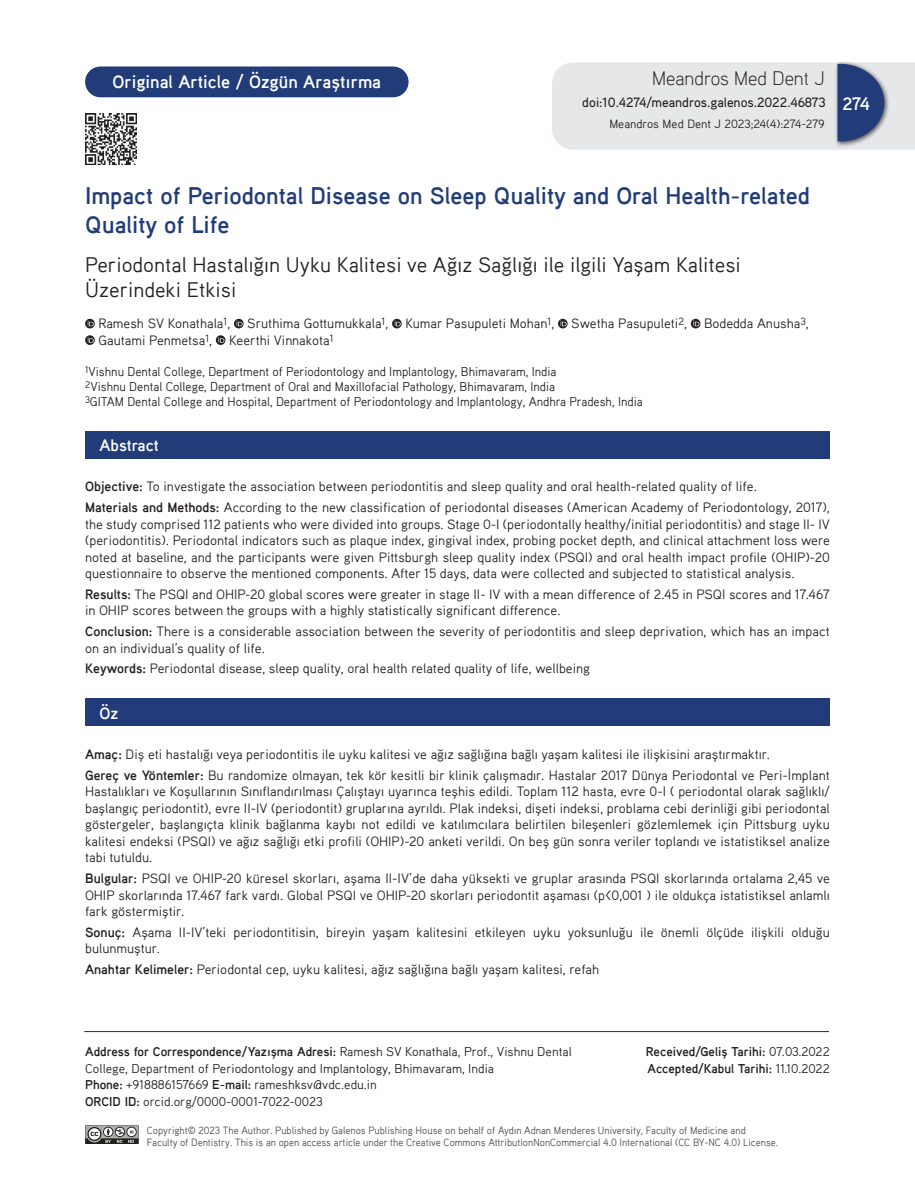
<style>
.page{position:relative;width:915px;height:1191px;background:#fff}
.page>*{position:absolute;margin:0;border:0;box-sizing:border-box;transform-origin:0 0}
._1__BASLIK{font:700 24px/28.8px "Aaux Pro";color:#213c78}
._2__BASLIK{font:21px/25.2px "Aaux Pro";color:#231f20}
.t1{font:300 19.5px "Aaux Pro";color:#231f20}
.t2{font:700 18px "Aaux Pro";color:#fff}
.ABSTRACT_BASLIK{font:700 16.5px "Aaux Pro";letter-spacing:-.005em;color:#fff}
.OZET{font:13.5px/16.5px "Aaux Pro";color:#231f20;text-align:justify}
.YAZARLAR{font:13.5px "Aaux Pro";color:#231f20}
.DOİ{font:500 13.5px "Aaux Pro";color:#231f20}
.KURUMLAR{font:12.75px "Aaux Pro";color:#231f20;scale:.96 1}
.YAZISMA{font:12.75px/16.5px "Aaux Pro";color:#231f20}
.GELİS_TARİHİ{font:700 12.75px/16.5px "Aaux Pro";color:#231f20}
.SAYFA_ARA{font:12px "Aaux Pro";color:#231f20}
.t3{font:10.5px/12px "Aaux Pro";color:#4b4c4d;scale:.95 1}
.s1{font-weight:700}
.s2{font-weight:400}
</style>
<div class="page">
<div style="left:834px;top:61px;width:56px;height:87px;background:#231f20;opacity:.75"></div>
<svg style="left:552px;top:63px;width:362px;height:87px;background:#d2d6dd"></svg>
<div style="left:85px;top:66px;width:323px;height:31px;background:#213c78;border-radius:15px"></div>
<svg style="left:85px;top:1125px;width:54px;height:19px"></svg>
<hr style="left:84px;top:1031px;width:744px;height:1px;background:#213c78">
<svg style="left:85px;top:319px;width:10px;height:9px"></svg>
<svg style="left:88px;top:320px;width:6px;height:6px"></svg>
<svg style="left:234px;top:319px;width:9px;height:9px"></svg>
<svg style="left:236px;top:320px;width:6px;height:6px"></svg>
<svg style="left:392px;top:319px;width:9px;height:9px"></svg>
<svg style="left:394px;top:320px;width:6px;height:6px"></svg>
<svg style="left:557px;top:319px;width:10px;height:9px"></svg>
<svg style="left:560px;top:320px;width:6px;height:6px"></svg>
<svg style="left:690px;top:319px;width:10px;height:9px"></svg>
<svg style="left:693px;top:320px;width:6px;height:6px"></svg>
<svg style="left:85px;top:335px;width:10px;height:10px"></svg>
<svg style="left:88px;top:337px;width:6px;height:6px"></svg>
<svg style="left:216px;top:335px;width:9px;height:10px"></svg>
<svg style="left:218px;top:337px;width:6px;height:6px"></svg>
<div style="left:85px;top:431px;width:744px;height:27px;background:#213c78"></div>
<div style="left:85px;top:699px;width:744px;height:27px;background:#213c78"></div>
<img style="left:85px;top:113px;width:51px;height:51px">
<h3 class="t2" style="left:112px;top:70px;width:270px">Original Article / Özgün Araştırma</h3>
<h3 class="t1" style="left:652px;top:66px;width:174px">Meandros Med Dent J</h3>
<p class="DOİ" style="left:582px;top:94px;width:245px">doi:10.4274/meandros.galenos.2022.46873</p>
<p class="SAYFA_ARA" style="left:609px;top:116px;width:217px">Meandros Med Dent J 2023;24(4):274-279</p>
<h3 class="t2" style="left:842px;top:92px;width:29px">274</h3>
<p class="_1__BASLIK" style="left:85px;top:181px;width:726px">Impact of Periodontal Disease on Sleep Quality and Oral Health-related<br>Quality of Life</p>
<p class="_2__BASLIK" style="left:85px;top:251px;width:657px">Periodontal Hastalığın Uyku Kalitesi ve Ağız Sağlığı ile ilgili Yaşam Kalitesi<br>Üzerindeki Etkisi</p>
<p class="YAZARLAR" style="left:98px;top:315px;width:133px">Ramesh SV Konathala<sup>1</sup>,</p>
<p class="YAZARLAR" style="left:247px;top:315px;width:143px">Sruthima Gottumukkala<sup>1</sup>,</p>
<p class="YAZARLAR" style="left:405px;top:315px;width:150px">Kumar Pasupuleti Mohan<sup>1</sup>,</p>
<p class="YAZARLAR" style="left:571px;top:315px;width:117px">Swetha Pasupuleti<sup>2</sup>,</p>
<p class="YAZARLAR" style="left:703px;top:315px;width:106px">Bodedda Anusha<sup>3</sup>,</p>
<p class="YAZARLAR" style="left:98px;top:332px;width:115px">Gautami Penmetsa<sup>1</sup>,</p>
<p class="YAZARLAR" style="left:229px;top:332px;width:106px">Keerthi Vinnakota<sup>1</sup></p>
<p class="KURUMLAR" style="left:85px;top:363px;width:492px"><sup>1</sup>Vishnu Dental College, Department of Periodontology and Implantology, Bhimavaram, India</p>
<p class="KURUMLAR" style="left:85px;top:378px;width:491px"><sup>2</sup>Vishnu Dental College, Department of Oral and Maxillofacial Pathology, Bhimavaram, India</p>
<p class="KURUMLAR" style="left:85px;top:394px;width:582px"><sup>3</sup>GITAM Dental College and Hospital, Department of Periodontology and Implantology, Andhra Pradesh, India</p>
<p class="ABSTRACT_BASLIK" style="left:99px;top:435px;width:61px">Abstract</p>
<p class="OZET" style="left:85px;top:478px;width:673px"><span class="s1">Objective:</span> To investigate the association between periodontitis and sleep quality and oral health-related quality of life.</p>
<p class="OZET" style="left:85px;top:498px;width:746px"><span class="s1">Materials and Methods:</span> According to the new classification of periodontal diseases (American Academy of Periodontology, 2017), the study comprised 112 patients who were divided into groups. Stage 0-I (periodontally healthy/initial periodontitis) and stage II- IV (periodontitis). Periodontal indicators such as plaque index, gingival index, probing pocket depth, and clinical attachment loss were noted at baseline, and the participants were given Pittsburgh sleep quality index (PSQI) and oral health impact profile (OHIP)-20 questionnaire to observe the mentioned components. After 15 days, data were collected and subjected to statistical analysis.</p>
<p class="OZET" style="left:85px;top:585px;width:746px"><span class="s1">Results:</span> The PSQI and OHIP-20 global scores were greater in stage II- IV with a mean difference of 2.45 in PSQI scores and 17.467 in OHIP scores between the groups with a highly statistically significant difference.</p>
<p class="OZET" style="left:85px;top:622px;width:746px"><span class="s1">Conclusion:</span> There is a considerable association between the severity of periodontitis and sleep deprivation, which has an impact on an individual’s quality of life.</p>
<p class="OZET" style="left:85px;top:660px;width:506px"><span class="s1">Keywords:</span> Periodontal disease, sleep quality, oral health related quality of life, wellbeing</p>
<p class="ABSTRACT_BASLIK" style="left:99px;top:702px;width:20px">Öz</p>
<p class="OZET" style="left:85px;top:745px;width:686px"><span class="s1">Amaç:</span> Diş eti hastalığı veya periodontitis ile uyku kalitesi ve ağız sağlığına bağlı yaşam kalitesi ile ilişkisini araştırmaktır.</p>
<p class="OZET" style="left:85px;top:766px;width:746px"><span class="s1">Gereç ve Yöntemler:</span> Bu randomize olmayan, tek kör kesitli bir klinik çalışmadır. Hastalar 2017 Dünya Periodontal ve Peri-İmplant Hastalıkları ve Koşullarının Sınıflandırılması Çalıştayı uyarınca teşhis edildi. Toplam 112 hasta, evre 0-I ( periodontal olarak sağlıklı/ başlangıç periodontit), evre II-IV (periodontit) gruplarına ayrıldı. Plak indeksi, dişeti indeksi, problama cebi derinliği gibi periodontal göstergeler, başlangıçta klinik bağlanma kaybı not edildi ve katılımcılara belirtilen bileşenleri gözlemlemek için Pittsburg uyku kalitesi endeksi (PSQI) ve ağız sağlığı etki profili (OHIP)-20 anketi verildi. On beş gün sonra veriler toplandı ve istatistiksel analize tabi tutuldu.</p>
<p class="OZET" style="left:85px;top:869px;width:746px"><span class="s1">Bulgular:</span> PSQI ve OHIP-20 küresel skorları, aşama II-IV’de daha yüksekti ve gruplar arasında PSQI skorlarında ortalama 2,45 ve OHIP skorlarında 17.467 fark vardı. Global PSQI ve OHIP-20 skorları periodontit aşaması (p&lt;0,001 ) ile oldukça istatistiksel anlamlı fark göstermiştir.</p>
<p class="OZET" style="left:85px;top:923px;width:746px"><span class="s1">Sonuç:</span> Aşama II-IV’teki periodontitisin, bireyin yaşam kalitesini etkileyen uyku yoksunluğu ile önemli ölçüde ilişkili olduğu bulunmuştur.</p>
<p class="OZET" style="left:85px;top:960px;width:515px"><span class="s1">Anahtar Kelimeler:</span> Periodontal cep, uyku kalitesi, ağız sağlığına bağlı yaşam kalitesi, refah</p>
<p class="YAZISMA" style="left:85px;top:1043px;width:488px"><span class="s1">Address for Correspondence/Yazışma Adresi:</span> Ramesh SV Konathala, Prof., Vishnu Dental<br>College, Department of Periodontology and Implantology, Bhimavaram, India</p>
<p class="YAZISMA" style="left:85px;top:1076px;width:293px"><span class="s1">Phone:</span> +918886157669 <span class="s1">E-mail:</span> rameshksv@vdc.edu.in<br><span class="s1">ORCID ID:</span> orcid.org/0000-0001-7022-0023</p>
<p class="GELİS_TARİHİ" style="left:645px;top:1043px;width:185px">Received/Geliş Tarihi: <span class="s2">07.03.2022<br></span>Accepted/Kabul Tarihi: <span class="s2">11.10.2022</span></p>
<p class="t3" style="left:147px;top:1123px;width:666px">Copyright© 2023 The Author. Published by Galenos Publishing House on behalf of Aydın Adnan Menderes University, Faculty of Medicine and<br>Faculty of Dentistry. This is an open access article under the Creative Commons AttributionNonCommercial 4.0 International (CC BY-NC 4.0) License.</p>
</div>
